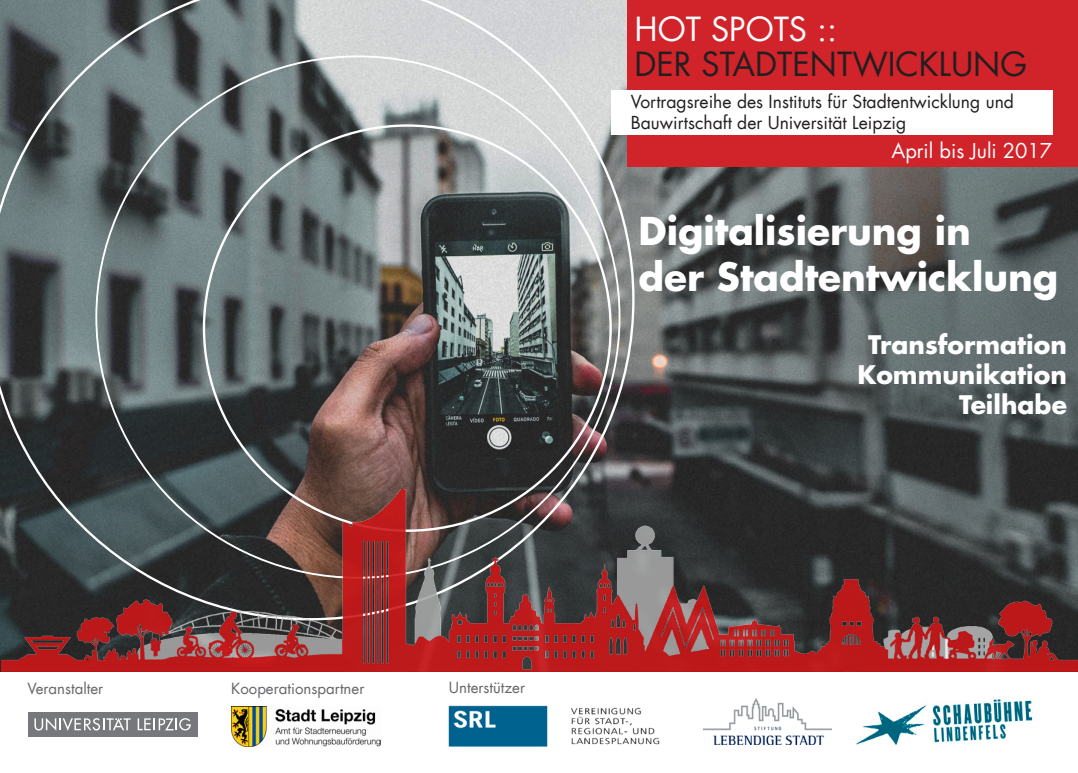
<style>
.page{position:relative;width:1078px;height:773px;background:#fff}
.page>*{position:absolute;margin:0;border:0;box-sizing:border-box;transform-origin:0 0}
.t1{font:700 37.5px "Futura";color:#fff}
.t2{font:32.5px "Futura";color:#231f20}
.t3{font:32.5px "Futura";color:#fdfdfd}
.t4{font:700 25px "Futura";color:#fff}
.t5{font:20px "Futura";color:#fff}
.t6{font:17.5px/21px "Futura";color:#231f20}
.t7{font:15px "Futura";color:#66676a}
</style>
<div class="page">
<img style="left:0;top:167px;width:1077px;height:504px">
<svg style="left:0;top:0;width:634px;height:620px"></svg>
<div style="left:627px;top:0;width:450px;height:167px;background:#d1232a"></div>
<div style="left:611px;top:90px;width:440px;height:45px;background:#fff"></div>
<div style="left:28px;top:712px;width:169px;height:24px;background:#76787b"></div>
<svg style="left:138px;top:718px;width:53px;height:12px"></svg>
<svg style="left:34px;top:718px;width:97px;height:12px"></svg>
<img style="left:449px;top:705px;width:211px;height:41px">
<img style="left:703px;top:698px;width:128px;height:46px">
<img style="left:231px;top:706px;width:149px;height:40px">
<img style="left:856px;top:699px;width:177px;height:46px">
<img style="left:1px;top:489px;width:1076px;height:182px">
<p class="t3" style="left:634px;top:9px;width:204px">HOT SPOTS ::</p>
<p class="t2" style="left:634px;top:44px;width:394px">DER STADTENTWICKLUNG</p>
<p class="t6" style="left:630px;top:91px;width:384px">Vortragsreihe des Instituts für Stadtentwicklung und<br>Bauwirtschaft der Universität Leipzig</p>
<p class="t5" style="left:891px;top:138px;width:162px">April bis Juli 2017</p>
<p class="t1" style="left:638px;top:206px;width:334px">Digitalisierung in</p>
<p class="t1" style="left:638px;top:251px;width:421px">der Stadtentwicklung</p>
<p class="t4" style="left:867px;top:327px;width:200px">Transformation</p>
<p class="t4" style="left:857px;top:357px;width:211px">Kommunikation</p>
<p class="t4" style="left:958px;top:387px;width:109px">Teilhabe</p>
<p class="t7" style="left:28px;top:678px;width:77px">Veranstalter</p>
<p class="t7" style="left:231px;top:678px;width:134px">Kooperationspartner</p>
<p class="t7" style="left:449px;top:677px;width:78px">Unterstützer</p>
</div>
